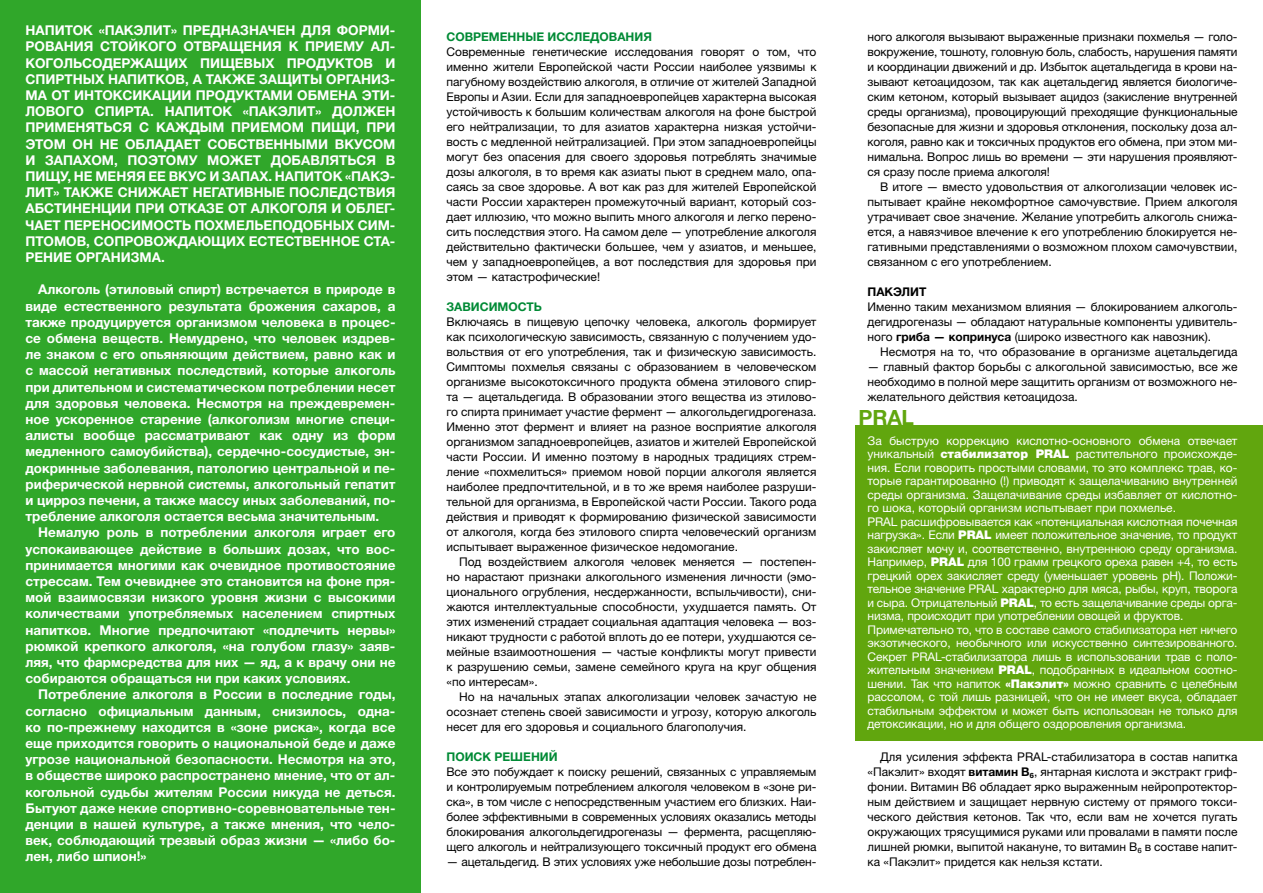
<style>
.page{position:relative;width:1263px;height:893px;background:#fff}
.page>*{position:absolute;margin:0;border:0;box-sizing:border-box;transform-origin:0 0}
.t1{font:700 21px "Helvetica Neue LTW1 G";color:#61a60e}
.t2{font:700 13.5px/16.2px "Helvetica Neue LTW1 G";color:#fff;text-align:justify}
.t3{font:12px/15px "Helvetica Neue LTW1 G";color:#000;text-align:justify}
.t4{font:12px/13.5px "Helvetica Neue LTW1 G";letter-spacing:-.01em;color:#fff}
.t5{font:700 12px "Helvetica Neue LTW1 G";color:#008a35}
.t6{font:700 12px "Helvetica Neue LTW1 G";color:#000}
.s1{font-weight:700}
.s2{font-weight:900}
</style>
<div class="page">
<div style="left:0;top:0;width:421px;height:893px;background:#30a72a"></div>
<div style="left:855px;top:425px;width:408px;height:315px;background:#61a60e"></div>
<p class="t2" style="left:26px;top:22px;width:371px">НАПИТОК «ПАКЭЛИТ» ПРЕДНАЗНАЧЕН ДЛЯ ФОРМИ-РОВАНИЯ СТОЙКОГО ОТВРАЩЕНИЯ К ПРИЕМУ АЛ-КОГОЛЬСОДЕРЖАЩИХ ПИЩЕВЫХ ПРОДУКТОВ И СПИРТНЫХ НАПИТКОВ, А ТАКЖЕ ЗАЩИТЫ ОРГАНИЗ-МА ОТ ИНТОКСИКАЦИИ ПРОДУКТАМИ ОБМЕНА ЭТИ-ЛОВОГО СПИРТА. НАПИТОК «ПАКЭЛИТ» ДОЛЖЕН ПРИМЕНЯТЬСЯ С КАЖДЫМ ПРИЕМОМ ПИЩИ, ПРИ ЭТОМ ОН НЕ ОБЛАДАЕТ СОБСТВЕННЫМИ ВКУСОМ И ЗАПАХОМ, ПОЭТОМУ МОЖЕТ ДОБАВЛЯТЬСЯ В ПИЩУ, НЕ МЕНЯЯ ЕЕ ВКУС И ЗАПАХ. НАПИТОК «ПАКЭ-ЛИТ» ТАКЖЕ СНИЖАЕТ НЕГАТИВНЫЕ ПОСЛЕДСТВИЯ АБСТИНЕНЦИИ ПРИ ОТКАЗЕ ОТ АЛКОГОЛЯ И ОБЛЕГ-ЧАЕТ ПЕРЕНОСИМОСТЬ ПОХМЕЛЬЕПОДОБНЫХ СИМ-ПТОМОВ, СОПРОВОЖДАЮЩИХ ЕСТЕСТВЕННОЕ СТА-РЕНИЕ ОРГАНИЗМА.</p>
<p class="t2" style="left:26px;top:281px;width:371px;text-indent:13px">Алкоголь (этиловый спирт) встречается в природе в виде естественного результата брожения сахаров, а также продуцируется организмом человека в процес&shy;се обмена веществ. Немудрено, что человек издрев&shy;ле знаком с его опьяняющим действием, равно как и с массой негативных последствий, которые алкоголь при длительном и систематическом потреблении несет для здоровья человека. Несмотря на преждевремен&shy;ное ускоренное старение (алкоголизм многие специ&shy;алисты вообще рассматривают как одну из форм медленного самоубийства), сердечно-сосудистые, эн&shy;докринные заболевания, патологию центральной и пе&shy;риферической нервной системы, алкогольный гепатит и цирроз печени, а также массу иных заболеваний, по&shy;требление алкоголя остается весьма значительным.</p>
<p class="t2" style="left:26px;top:524px;width:371px;text-indent:13px">Немалую роль в потреблении алкоголя играет его успокаивающее действие в больших дозах, что вос&shy;принимается многими как очевидное противостояние стрессам. Тем очевиднее это становится на фоне пря&shy;мой взаимосвязи низкого уровня жизни с высокими количествами употребляемых населением спиртных напитков. Многие предпочитают «подлечить нервы» рюмкой крепкого алкоголя, «на голубом глазу» заяв&shy;ляя, что фармсредства для них — яд, а к врачу они не собираются обращаться ни при каких условиях.</p>
<p class="t2" style="left:26px;top:686px;width:371px;text-indent:13px">Потребление алкоголя в России в последние годы, согласно официальным данным, снизилось, одна&shy;ко по-прежнему находится в «зоне риска», когда все еще приходится говорить о национальной беде и даже угрозе национальной безопасности. Несмотря на это, в обществе широко распространено мнение, что от ал&shy;когольной судьбы жителям России никуда не деться.<br>Бытуют даже некие спортивно-соревновательные тен&shy;денции в нашей культуре, а также мнения, что чело&shy;век, соблюдающий трезвый образ жизни — «либо бо&shy;лен, либо шпион!»</p>
<p class="t5" style="left:446px;top:29px;width:207px">СОВРЕМЕННЫЕ ИССЛЕДОВАНИЯ</p>
<p class="t3" style="left:446px;top:44px;width:371px">Современные генетические исследования говорят о том, что именно жители Европейской части России наиболее уязвимы к пагубному воздействию алкоголя, в отличие от жителей Западной Европы и Азии. Если для западноевропейцев характерна высокая устойчивость к большим количествам алкоголя на фоне быстрой его нейтрализации, то для азиатов характерна низкая устойчи&shy;вость с медленной нейтрализацией. При этом западноевропейцы могут без опасения для своего здоровья потреблять значимые дозы алкоголя, в то время как азиаты пьют в среднем мало, опа&shy;саясь за свое здоровье. А вот как раз для жителей Европейской части России характерен промежуточный вариант, который соз&shy;дает иллюзию, что можно выпить много алкоголя и легко перено&shy;сить последствия этого. На самом деле — употребление алкоголя действительно фактически большее, чем у азиатов, и меньшее, чем у западноевропейцев, а вот последствия для здоровья при этом — катастрофические!</p>
<p class="t5" style="left:446px;top:299px;width:97px">ЗАВИСИМОСТЬ</p>
<p class="t3" style="left:446px;top:314px;width:371px">Включаясь в пищевую цепочку человека, алкоголь формирует как психологическую зависимость, связанную с получением удо&shy;вольствия от его употребления, так и физическую зависимость.<br>Симптомы похмелья связаны с образованием в человеческом организме высокотоксичного продукта обмена этилового спир&shy;та — ацетальдегида. В образовании этого вещества из этилово&shy;го спирта принимает участие фермент — алкогольдегидрогеназа.<br>Именно этот фермент и влияет на разное восприятие алкоголя организмом западноевропейцев, азиатов и жителей Европейской части России. И именно поэтому в народных традициях стрем&shy;ление «похмелиться» приемом новой порции алкоголя является наиболее предпочтительной, и в то же время наиболее разруши&shy;тельной для организма, в Европейской части России. Такого рода действия и приводят к формированию физической зависимости от алкоголя, когда без этилового спирта человеческий организм испытывает выраженное физическое недомогание.</p>
<p class="t3" style="left:446px;top:554px;width:371px;text-indent:13px">Под воздействием алкоголя человек меняется — постепен&shy;но нарастают признаки алкогольного изменения личности (эмо&shy;ционального огрубления, несдержанности, вспыльчивости), сни&shy;жаются интеллектуальные способности, ухудшается память. От этих изменений страдает социальная адаптация человека — воз&shy;никают трудности с работой вплоть до ее потери, ухудшаются се&shy;мейные взаимоотношения — частые конфликты могут привести к разрушению семьи, замене семейного круга на круг общения «по интересам».</p>
<p class="t3" style="left:446px;top:689px;width:371px;text-indent:13px">Но на начальных этапах алкоголизации человек зачастую не осознает степень своей зависимости и угрозy, которую алкоголь несет для его здоровья и социального благополучия.</p>
<p class="t5" style="left:446px;top:749px;width:113px">ПОИСК РЕШЕНИЙ</p>
<p class="t3" style="left:446px;top:764px;width:371px">Все это побуждает к поиску решений, связанных с управляемым и контролируемым потреблением алкоголя человеком в «зоне ри&shy;ска», в том числе с непосредственным участием его близких. Наи&shy;более эффективными в современных условиях оказались методы блокирования алкогольдегидрогеназы — фермента, расщепляю&shy;щего алкоголь и нейтрализующего токсичный продукт его обмена</p>
<p class="t3" style="left:446px;top:854px;width:371px">— ацетальдегид. В этих условиях уже небольшие дозы потреблен-</p>
<p class="t3" style="left:867px;top:29px;width:371px">ного алкоголя вызывают выраженные признаки похмелья — голо&shy;вокружение, тошноту, головную боль, слабость, нарушения памяти и координации движений и др. Избыток ацетальдегида в крови на&shy;зывают кетоацидозом, так как ацетальдегид является биологиче&shy;ским кетоном, который вызывает ацидоз (закисление внутренней среды организма), провоцирующий преходящие функциональные безопасные для жизни и здоровья отклонения, поскольку доза ал&shy;коголя, равно как и токсичных продуктов его обмена, при этом ми&shy;нимальна. Вопрос лишь во времени — эти нарушения проявляют&shy;ся сразу после приема алкоголя!</p>
<p class="t3" style="left:867px;top:179px;width:371px;text-indent:13px">В итоге — вместо удовольствия от алкоголизации человек ис&shy;пытывает крайне некомфортное самочувствие. Прием алкоголя утрачивает свое значение. Желание употребить алкоголь снижа&shy;ется, а навязчивое влечение к его употреблению блокируется не&shy;гативными представлениями о возможном плохом самочувствии, связанном с его употреблением.</p>
<p class="t6" style="left:867px;top:284px;width:61px">ПАКЭЛИТ</p>
<p class="t3" style="left:867px;top:299px;width:371px">Именно таким механизмом влияния — блокированием алкоголь&shy;дегидрогеназы — обладают натуральные компоненты удивитель&shy;ного <span class="s1">гриба — копринуса</span> (широко известного как навозник).</p>
<p class="t3" style="left:880px;top:344px;width:359px">Несмотря на то, что образование в организме ацетальдегида</p>
<p class="t3" style="left:867px;top:359px;width:371px">— главный фактор борьбы с алкогольной зависимостью, все же необходимо в полной мере защитить организм от возможного не&shy;желательного действия кетоацидоза.</p>
<h1 class="t1" style="left:858px;top:405px;width:57px">PRAL</h1>
<p class="t4" style="left:867px;top:434px;width:371px">За быструю коррекцию кислотно-основного обмена отвечает уникальный <span class="s2">стабилизатор PRAL</span> растительного происхожде&shy;ния. Если говорить простыми словами, то это комплекс трав, ко&shy;торые гарантированно (!) приводят к защелачиванию внутренней среды организма. Защелачивание среды избавляет от кислотно&shy;го шока, который организм испытывает при похмелье.<br>PRAL расшифровывается как «потенциальная кислотная почечная нагрузка». Если <span class="s2">PRAL</span> имеет положительное значение, то продукт закисляет мочу и, соответственно, внутреннюю среду организма.<br>Например, <span class="s2">PRAL</span> для 100 грамм грецкого ореха равен +4, то есть грецкий орех закисляет среду (уменьшает уровень рН). Положи&shy;тельное значение PRAL характерно для мяса, рыбы, круп, творога и сыра. Отрицательный <span class="s2">PRAL</span>, то есть защелачивание среды орга&shy;низма, происходит при употреблении овощей и фруктов.<br>Примечательно то, что в составе самого стабилизатора нет ничего экзотического, необычного или искусственно синтезированного.<br>Секрет PRAL-стабилизатора лишь в использовании трав с поло&shy;жительным значением <span class="s2">PRAL</span>, подобранных в идеальном соотно&shy;шении. Так что напиток <span class="s2">«Пакэлит»</span> можно сравнить с целебным рассолом, с той лишь разницей, что он не имеет вкуса, обладает стабильным эффектом и может быть использован не только для детоксикации, но и для общего оздоровления организма.</p>
<p class="t3" style="left:867px;top:749px;width:371px;text-indent:13px">Для усиления эффекта PRAL-стабилизатора в состав напитка «Пакэлит» входят <span class="s1">витамин В₆</span>, янтарная кислота и экстракт гриф&shy;фонии. Витамин В6 обладает ярко выраженным нейропротектор&shy;ным действием и защищает нервную систему от прямого токси&shy;ческого действия кетонов. Так что, если вам не хочется пугать окружающих трясущимися руками или провалами в памяти после лишней рюмки, выпитой накануне, то витамин В₆ в составе напит&shy;ка «Пакэлит» придется как нельзя кстати.</p>
</div>
